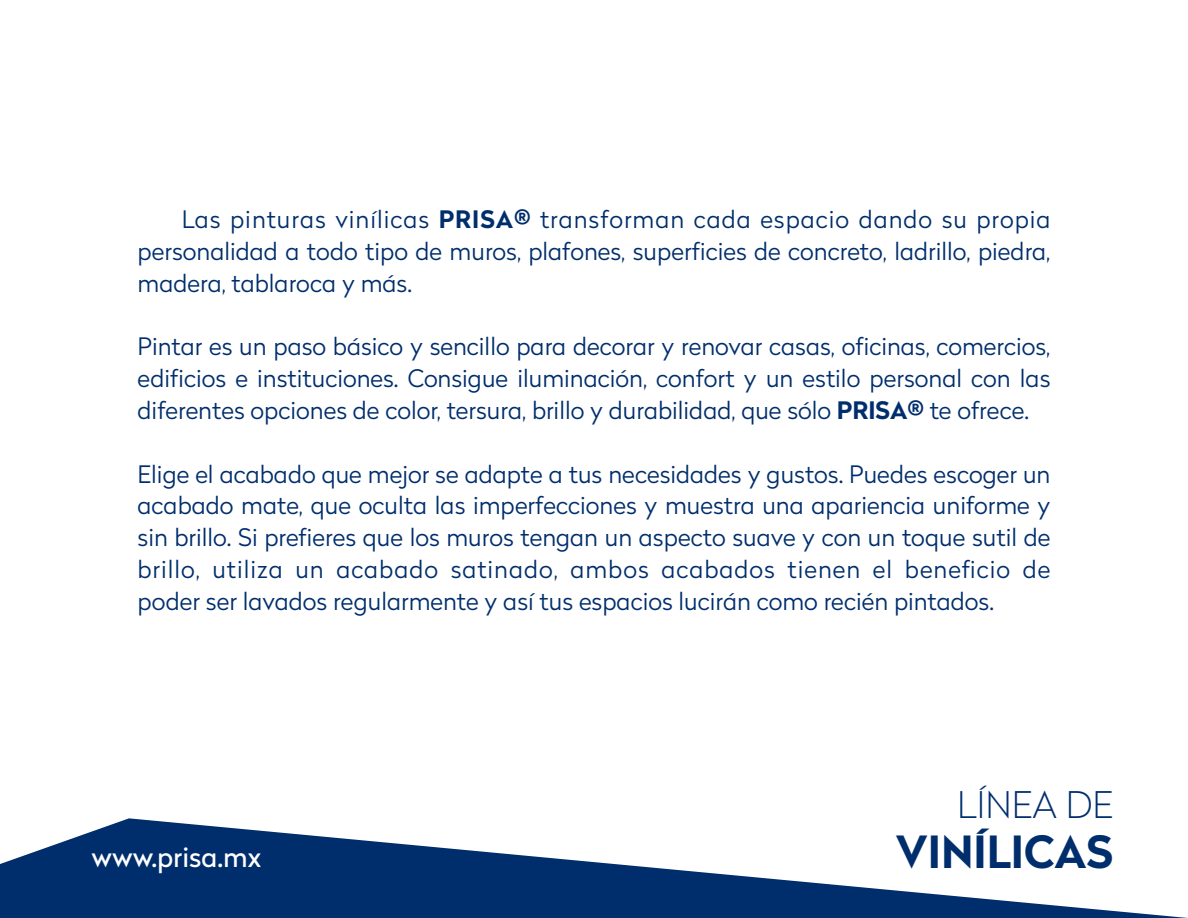
<style>
.page{position:relative;width:1188px;height:918px;background:#fff}
.page>*{position:absolute;margin:0;border:0;box-sizing:border-box;transform-origin:0 0}
.t1{font:700 44.25px "Radikal";color:#002e6d}
.t2{font:100 36.6px "Radikal";color:#002e6d}
.t3{font:27px "Radikal";color:#fff}
.t4{font:300 24px/31.8px "Radikal";color:#002e6d;text-align:justify}
.s1{font-weight:700}
</style>
<div class="page">
<svg style="left:0;top:818px;width:1188px;height:100px;fill:#002e6d"></svg>
<p class="t4" style="left:138px;top:203px;width:914px;text-indent:44px">Las pinturas vinílicas <span class="s1">PRISA®</span> transforman cada espacio dando su propia personalidad a todo tipo de muros, plafones, superficies de concreto, ladrillo, piedra, madera, tablaroca y más.</p>
<p class="t4" style="left:138px;top:330px;width:914px">Pintar es un paso básico y sencillo para decorar y renovar casas, oficinas, comercios, edificios e instituciones. Consigue iluminación, confort y un estilo personal con las diferentes opciones de color, tersura, brillo y durabilidad, que sólo <span class="s1">PRISA®</span> te ofrece.</p>
<p class="t4" style="left:138px;top:457px;width:914px">Elige el acabado que mejor se adapte a tus necesidades y gustos. Puedes escoger un acabado mate, que oculta las imperfecciones y muestra una apariencia uniforme y sin brillo. Si prefieres que los muros tengan un aspecto suave y con un toque sutil de brillo, utiliza un acabado satinado, ambos acabados tienen el beneficio de poder ser lavados regularmente y así tus espacios lucirán como recién pintados.</p>
<p class="t3" style="left:92px;top:838px;width:171px">www.prisa.mx</p>
<h2 class="t2" style="left:957px;top:780px;width:157px">LÍNEA DE</h2>
<h1 class="t1" style="left:896px;top:820px;width:219px">VINÍLICAS</h1>
</div>
